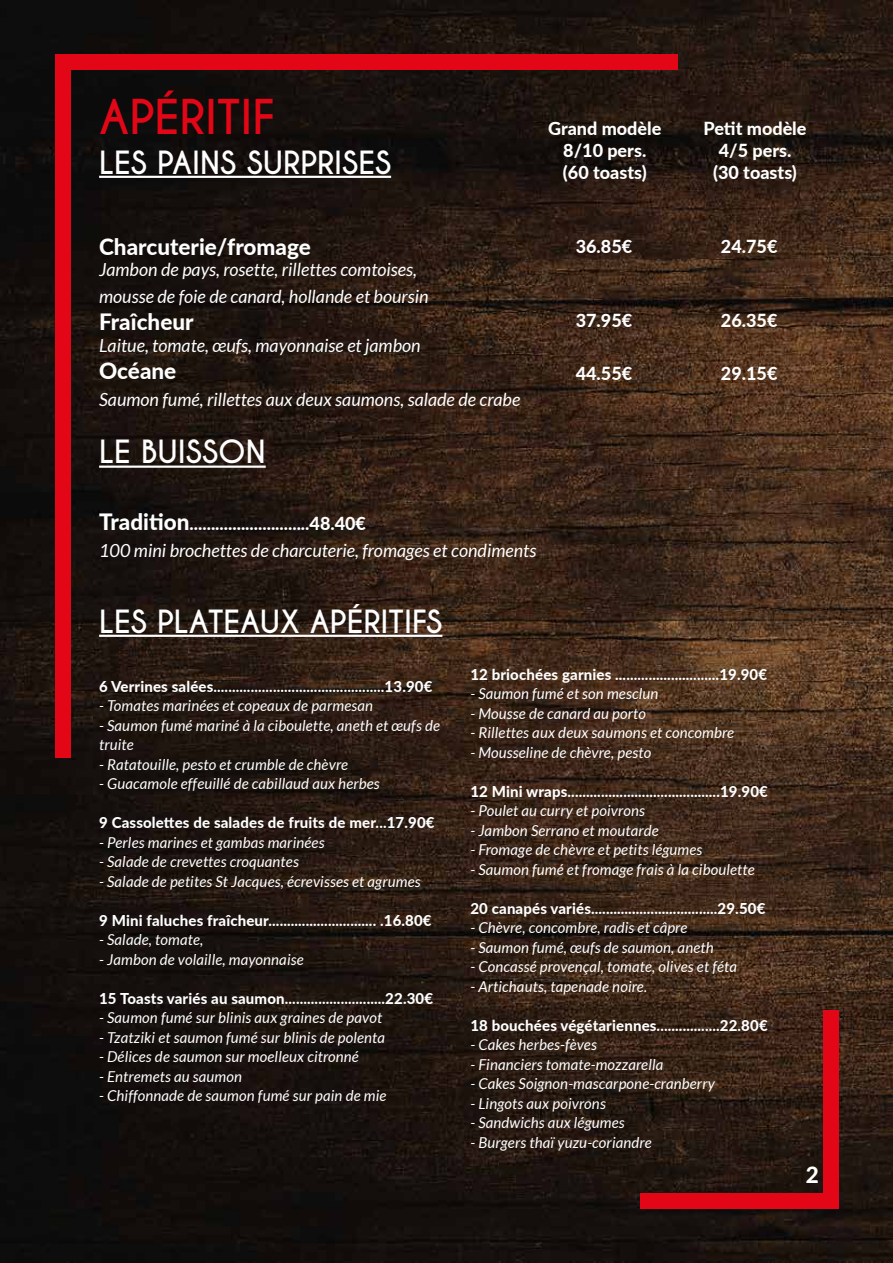
<style>
.page{position:relative;width:893px;height:1263px;background:#fff}
.page>*{position:absolute;margin:0;border:0;box-sizing:border-box;transform-origin:0 0}
.t1{font:700 45px "Caviar Dreams";color:#e30617}
.t2{font:700 30px "Caviar Dreams";color:#fff}
.t3{font:800 22.5px "Lato";color:#fff}
.t4{font:italic 18px/27px "Lato";color:#fff}
.t5{font:800 18px/21.6px "Lato";color:#fff;text-align:center}
.t6{font:italic 15px/19.5px "Lato";letter-spacing:.01em;color:#fff}
.t7{font:800 15px "Lato";letter-spacing:.01em;color:#fff}
.s1{font-weight:800;font-style:normal;font-size:22.5px}
.s2{font-weight:800;font-style:normal}
</style>
<div class="page">
<img style="left:0;top:0;width:893px;height:1263px">
<hr style="left:99px;top:176px;width:292px;height:2px;background:#fff">
<hr style="left:99px;top:466px;width:167px;height:2px;background:#fff">
<div style="left:55px;top:54px;width:622px;height:15px;background:#e30617"></div>
<div style="left:55px;top:62px;width:16px;height:696px;background:#e30617"></div>
<div style="left:823px;top:1011px;width:16px;height:198px;background:#e30617"></div>
<div style="left:641px;top:1193px;width:198px;height:16px;background:#e30617"></div>
<hr style="left:99px;top:635px;width:343px;height:2px;background:#fff">
<h1 class="t1" style="left:99px;top:90px;width:178px">APÉRITIF</h1>
<h2 class="t2" style="left:99px;top:144px;width:294px">LES PAINS SURPRISES</h2>
<p class="t5" style="left:548px;top:117px;width:115px">Grand modèle<br>8/10 pers. (60 toasts)</p>
<p class="t5" style="left:703px;top:117px;width:104px">Petit modèle<br>4/5 pers.<br>(30 toasts)</p>
<h3 class="t3" style="left:99px;top:230px;width:213px">Charcuterie/fromage</h3>
<p class="t4" style="left:99px;top:257px;width:331px">Jambon de pays, rosette, rillettes comtoises, mousse de foie de canard, hollande et boursin</p>
<h3 class="t3" style="left:99px;top:305px;width:96px">Fraîcheur</h3>
<p class="t4" style="left:99px;top:332px;width:323px">Laitue, tomate, œufs, mayonnaise et jambon</p>
<h3 class="t3" style="left:99px;top:354px;width:79px">Océane</h3>
<p class="t4" style="left:99px;top:386px;width:423px">Saumon fumé, rillettes aux deux saumons, salade de crabe</p>
<h2 class="t2" style="left:99px;top:434px;width:168px">LE BUISSON</h2>
<p class="t4" style="left:99px;top:510px;width:439px"><span class="s1">Tradition</span><span class="s2">............................48.40€<br></span>100 mini brochettes de charcuterie, fromages et condiments</p>
<h2 class="t2" style="left:99px;top:603px;width:345px">LES PLATEAUX APÉRITIFS</h2>
<p class="t5" style="left:576px;top:235px;width:58px">36.85€</p>
<p class="t5" style="left:576px;top:309px;width:58px">37.95€</p>
<p class="t5" style="left:576px;top:362px;width:58px">44.55€</p>
<p class="t5" style="left:721px;top:235px;width:58px">24.75€</p>
<p class="t5" style="left:721px;top:309px;width:58px">26.35€</p>
<p class="t5" style="left:721px;top:362px;width:58px">29.15€</p>
<p class="t7" style="left:99px;top:675px;width:335px">6 Verrines salées..............................................13.90€</p>
<p class="t6" style="left:99px;top:696px;width:275px">- Tomates marinées et copeaux de parmesan</p>
<p class="t6" style="left:99px;top:716px;width:342px">- Saumon fumé mariné à la ciboulette, aneth et œufs de truite</p>
<p class="t6" style="left:99px;top:755px;width:250px">- Ratatouille, pesto et crumble de chèvre</p>
<p class="t6" style="left:99px;top:774px;width:282px">- Guacamole effeuillé de cabillaud aux herbes</p>
<p class="t7" style="left:99px;top:812px;width:337px">9 Cassolettes de salades de fruits de mer...17.90€</p>
<p class="t6" style="left:99px;top:833px;width:227px">- Perles marines et gambas marinées</p>
<p class="t6" style="left:99px;top:852px;width:201px">- Salade de crevettes croquantes</p>
<p class="t6" style="left:99px;top:872px;width:323px">- Salade de petites St Jacques, écrevisses et agrumes</p>
<p class="t7" style="left:99px;top:909px;width:334px">9 Mini faluches fraîcheur............................. .16.80€</p>
<p class="t6" style="left:99px;top:930px;width:106px">- Salade, tomate,</p>
<p class="t6" style="left:99px;top:950px;width:206px">- Jambon de volaille, mayonnaise</p>
<p class="t7" style="left:99px;top:987px;width:335px">15 Toasts variés au saumon...........................22.30€</p>
<p class="t6" style="left:99px;top:1008px;width:284px">- Saumon fumé sur blinis aux graines de pavot</p>
<p class="t6" style="left:99px;top:1028px;width:288px">- Tzatziki et saumon fumé sur blinis de polenta</p>
<p class="t6" style="left:99px;top:1047px;width:261px">- Délices de saumon sur moelleux citronné</p>
<p class="t6" style="left:99px;top:1067px;width:144px">- Entremets au saumon</p>
<p class="t6" style="left:99px;top:1086px;width:289px">- Chiffonnade de saumon fumé sur pain de mie</p>
<p class="t7" style="left:470px;top:663px;width:298px">12 briochées garnies ............................19.90€</p>
<p class="t6" style="left:470px;top:684px;width:189px">- Saumon fumé et son mesclun</p>
<p class="t6" style="left:470px;top:704px;width:177px">- Mousse de canard au porto</p>
<p class="t6" style="left:470px;top:723px;width:265px">- Rillettes aux deux saumons et concombre</p>
<p class="t6" style="left:470px;top:743px;width:182px">- Mousseline de chèvre, pesto</p>
<p class="t7" style="left:470px;top:780px;width:299px">12 Mini wraps.........................................19.90€</p>
<p class="t6" style="left:470px;top:801px;width:176px">- Poulet au curry et poivrons</p>
<p class="t6" style="left:470px;top:821px;width:190px">- Jambon Serrano et moutarde</p>
<p class="t6" style="left:470px;top:840px;width:234px">- Fromage de chèvre et petits légumes</p>
<p class="t6" style="left:470px;top:860px;width:286px">- Saumon fumé et fromage frais à la ciboulette</p>
<p class="t7" style="left:470px;top:897px;width:297px">20 canapés variés..................................29.50€</p>
<p class="t6" style="left:470px;top:918px;width:218px">- Chèvre, concombre, radis et câpre</p>
<p class="t6" style="left:470px;top:938px;width:245px">- Saumon fumé, œufs de saumon, aneth</p>
<p class="t6" style="left:470px;top:957px;width:268px">- Concassé provençal, tomate, olives et féta</p>
<p class="t6" style="left:470px;top:977px;width:178px">- Artichauts, tapenade noire.</p>
<p class="t7" style="left:470px;top:1014px;width:299px">18 bouchées végétariennes.................22.80€</p>
<p class="t6" style="left:470px;top:1035px;width:128px">- Cakes herbes-fèves</p>
<p class="t6" style="left:470px;top:1055px;width:195px">- Financiers tomate-mozzarella</p>
<p class="t6" style="left:470px;top:1074px;width:246px">- Cakes Soignon-mascarpone-cranberry</p>
<p class="t6" style="left:470px;top:1094px;width:137px">- Lingots aux poivrons</p>
<p class="t6" style="left:470px;top:1113px;width:156px">- Sandwichs aux légumes</p>
<p class="t6" style="left:470px;top:1133px;width:183px">- Burgers thaï yuzu-coriandre</p>
<h3 class="t3" style="left:806px;top:1158px;width:15px">2</h3>
</div>
